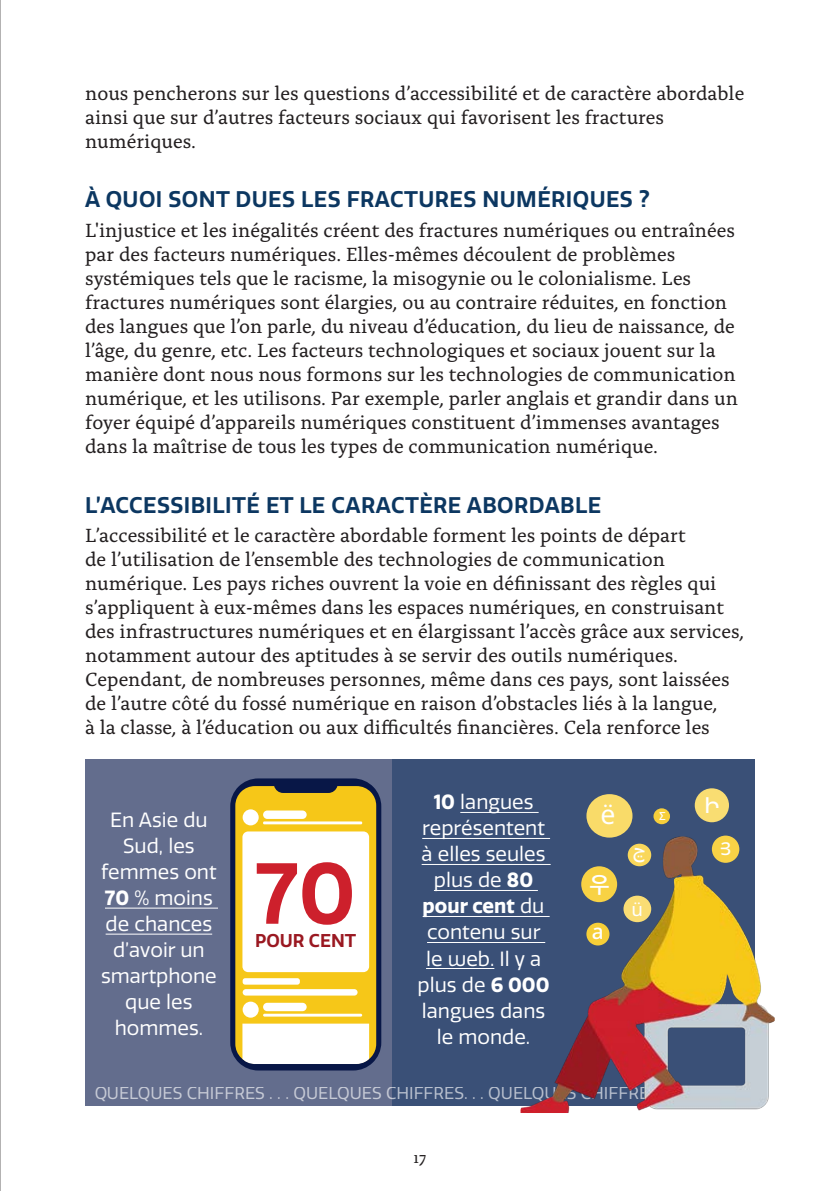
<style>
.page{position:relative;width:840px;height:1191px;background:#fff}
.page>*{position:absolute;margin:0;border:0;box-sizing:border-box;transform-origin:0 0}
.FastFacts_Body{font:600 84px "Quatro";color:#cd202c}
.t1{font:26.6px "Noto Sans";color:#fff}
.t2{font:600 23.2px "Apple SD Gothic Neo";color:#fff}
.t3{font:500 22.2px "Noto Sans Armenian";color:#fff}
.Sub_Header{font:600 22px "Quatro";letter-spacing:.02em;color:#0c3761}
.t4{font:21.6px "Tahoma";color:#fff}
.t5{font:500 20.8px "Noto Sans";color:#fff}
.Body_Text_-_Alda{font:20px/24px "Alda OTCEV";color:#231f20}
.FastFacts_Body-2{font:20px/26px "Quatro";color:#fff;text-align:center}
.t6{font:18.6px "Noto Sans";color:#fff}
.FastFacts_Body-3{font:600 18px "Quatro";color:#9a1821}
.t7{font:500 17.8px "Noto Sans Armenian";color:#fff}
.t8{font:17px "Quatro";color:#fff}
.t9{font:16px "Alda OTCEV";color:#231f20}
.t10{font:13.8px "Noto Sans";color:#fff}
.s1{font-weight:700}
</style>
<div class="page">
<hr style="left:0;top:0;width:1px;height:1191px;background:#231f20">
<div style="left:378px;top:759px;width:376px;height:346px;background:#3a5077"></div>
<div style="left:85px;top:759px;width:306px;height:346px;background:#636d8d"></div>
<svg style="left:230px;top:778px;width:151px;height:292px;background:#182550"></svg>
<svg style="left:235px;top:786px;width:141px;height:278px;background:#f5e7af"></svg>
<hr style="left:105px;top:907px;width:113px;height:1px;background:#fff">
<hr style="left:106px;top:933px;width:106px;height:1px;background:#fff">
<hr style="left:460px;top:812px;width:78px;height:1px;background:#fff">
<hr style="left:422px;top:838px;width:127px;height:1px;background:#fff">
<hr style="left:421px;top:864px;width:129px;height:1px;background:#fff">
<hr style="left:433px;top:890px;width:104px;height:1px;background:#fff">
<hr style="left:422px;top:916px;width:127px;height:1px;background:#fff">
<hr style="left:427px;top:942px;width:118px;height:1px;background:#fff">
<hr style="left:426px;top:968px;width:68px;height:1px;background:#fff">
<div style="left:586px;top:794px;width:46px;height:43px;background:#f9db69;border-radius:50%"></div>
<div style="left:653px;top:808px;width:16px;height:16px;background:#f7cf3b;border-radius:50%"></div>
<div style="left:694px;top:788px;width:34px;height:34px;background:#f9dd72;border-radius:50%"></div>
<img style="left:520px;top:836px;width:254px;height:277px">
<p class="Body_Text_-_Alda" style="left:85px;top:80px;width:660px">nous pencherons sur les questions d’accessibilité et de caractère abordable ainsi que sur d’autres facteurs sociaux qui favorisent les fractures numériques.</p>
<p class="Sub_Header" style="left:85px;top:186px;width:566px">À QUOI SONT DUES LES FRACTURES NUMÉRIQUES ?</p>
<p class="Body_Text_-_Alda" style="left:85px;top:216px;width:654px">L'injustice et les inégalités créent des fractures numériques ou entraînées par des facteurs numériques. Elles-mêmes découlent de problèmes systémiques tels que le racisme, la misogynie ou le colonialisme. Les fractures numériques sont élargies, ou au contraire réduites, en fonction des langues que l’on parle, du niveau d’éducation, du lieu de naissance, de l’âge, du genre, etc. Les facteurs technologiques et sociaux jouent sur la manière dont nous nous formons sur les technologies de communication numérique, et les utilisons. Par exemple, parler anglais et grandir dans un foyer équipé d’appareils numériques constituent d’immenses avantages dans la maîtrise de tous les types de communication numérique.</p>
<p class="Sub_Header" style="left:85px;top:492px;width:517px">L’ACCESSIBILITÉ ET LE CARACTÈRE ABORDABLE</p>
<p class="Body_Text_-_Alda" style="left:85px;top:522px;width:660px">L’accessibilité et le caractère abordable forment les points de départ<br>de l’utilisation de l’ensemble des technologies de communication numérique. Les pays riches ouvrent la voie en définissant des règles qui s’appliquent à eux-mêmes dans les espaces numériques, en construisant des infrastructures numériques et en élargissant l’accès grâce aux services, notamment autour des aptitudes à se servir des outils numériques.<br>Cependant, de nombreuses personnes, même dans ces pays, sont laissées de l’autre côté du fossé numérique en raison d’obstacles liés à la langue,<br>à la classe, à l’éducation ou aux difficultés financières. Cela renforce les</p>
<p class="FastFacts_Body-2" style="left:101px;top:807px;width:117px">En Asie du<br>Sud, les femmes ont<br><span class="s1">70</span> % moins de chances d’avoir un smartphone que les hommes.</p>
<p class="FastFacts_Body" style="left:255px;top:845px;width:102px">70</p>
<p class="FastFacts_Body-3" style="left:255px;top:930px;width:102px">POUR CENT</p>
<p class="FastFacts_Body-2" style="left:417px;top:789px;width:133px"><span class="s1">10</span> langues représentent à elles seules plus de <span class="s1">80 pour cent</span> du contenu sur le web. Il y a plus de <span class="s1">6 000 </span>langues dans le monde.</p>
<p class="t1" style="left:600px;top:799px;width:17px">ë</p>
<p class="t10" style="left:658px;top:807px;width:8px">ς</p>
<p class="t2" style="left:589px;top:871px;width:22px">우</p>
<p class="t5" style="left:591px;top:920px;width:13px">a</p>
<p class="t4" style="left:632px;top:835px;width:15px">ڃ</p>
<p class="t6" style="left:631px;top:898px;width:13px">ü</p>
<p class="t8" style="left:94px;top:1083px;width:585px">QUELQUES CHIFFRES . . . QUELQUES CHIFFRES. . . QUELQUES CHIFFRES. . .</p>
<p class="t9" style="left:413px;top:1145px;width:14px">17</p>
<p class="t3" style="left:703px;top:794px;width:17px">Ի</p>
<p class="t7" style="left:719px;top:840px;width:13px">Յ</p>
</div>
